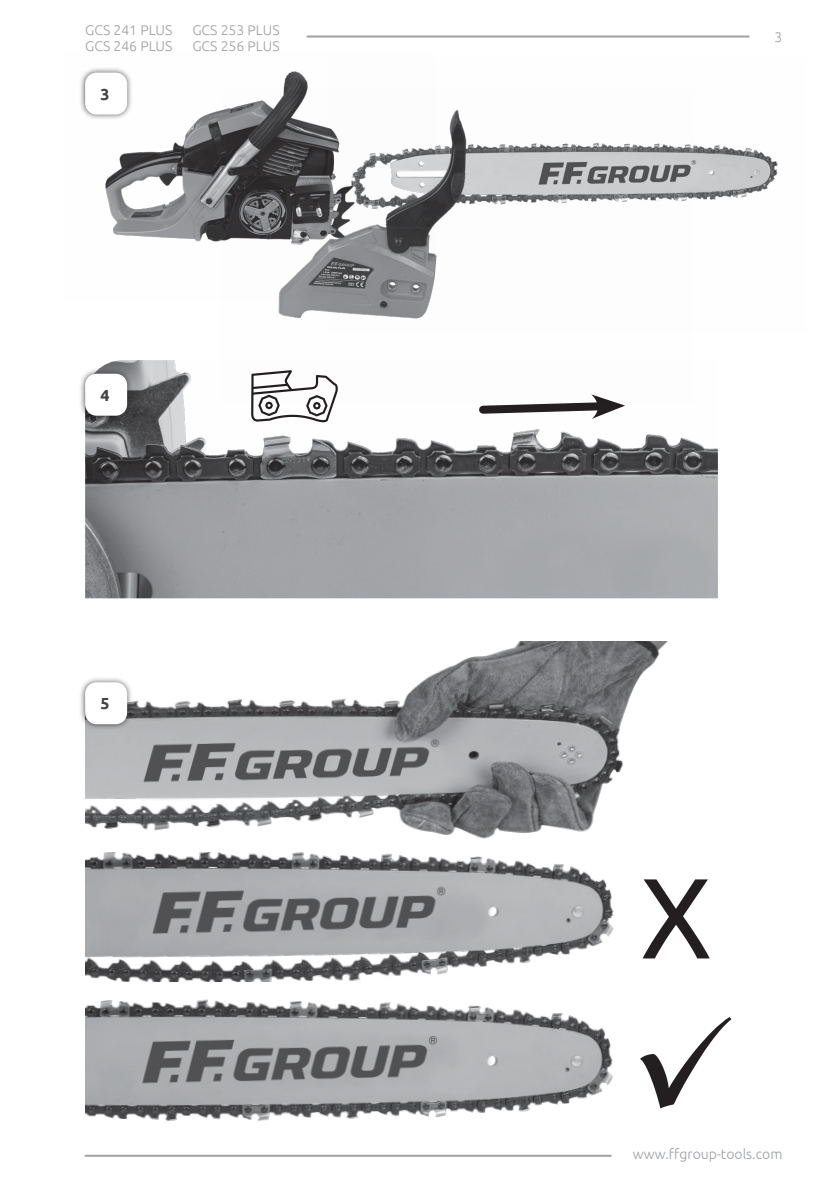
<style>
.page{position:relative;width:840px;height:1191px;background:#fff}
.page>*{position:absolute;margin:0;border:0;box-sizing:border-box;transform-origin:0 0}
.t1{font:132px "PF Din Text Cond Pro";color:#231f20}
.t2{font:114px "Ubuntu";color:#231f20}
.t3{font:700 16px "Ubuntu";color:#414042}
.t4{font:300 14px/16px "Ubuntu";color:#9d9fa2}
</style>
<div class="page">
<hr style="left:85px;top:1154px;width:525px;height:2px;background:#9d9fa2">
<hr style="left:307px;top:36px;width:441px;height:2px;background:#9d9fa2">
<img style="left:85px;top:1000px;width:528px;height:121px">
<img style="left:85px;top:852px;width:529px;height:129px">
<img style="left:85px;top:360px;width:632px;height:238px">
<svg style="left:474px;top:403px;width:150px;height:16px"></svg>
<svg style="left:251px;top:403px;width:87px;height:19px"></svg>
<img style="left:693px;top:145px;width:85px;height:55px">
<img style="left:223px;top:110px;width:470px;height:293px">
<img style="left:105px;top:71px;width:330px;height:229px">
<img style="left:85px;top:641px;width:583px;height:198px">
<div style="left:79px;top:67px;width:54px;height:54px;background:#231f20;opacity:.75"></div>
<div style="left:85px;top:73px;width:42px;height:42px;background:#fff;border-radius:11px"></div>
<div style="left:79px;top:368px;width:54px;height:54px;background:#231f20;opacity:.75"></div>
<div style="left:85px;top:374px;width:42px;height:42px;background:#fff;border-radius:11px"></div>
<div style="left:79px;top:676px;width:54px;height:54px;background:#231f20;opacity:.75"></div>
<div style="left:85px;top:682px;width:42px;height:42px;background:#fff;border-radius:11px"></div>
<p class="t4" style="left:85px;top:21px;width:89px">GCS 241 PLUS<br>GCS 246 PLUS</p>
<p class="t4" style="left:192px;top:21px;width:89px">GCS 253 PLUS<br>GCS 256 PLUS</p>
<p class="t3" style="left:100px;top:84px;width:11px">3</p>
<p class="t3" style="left:100px;top:385px;width:11px">4</p>
<p class="t3" style="left:100px;top:694px;width:11px">5</p>
<p class="t4" style="left:774px;top:29px;width:9px">3</p>
<h2 class="t2" style="left:639px;top:848px;width:73px">X</h2>
<h1 class="t1" style="left:631px;top:982px;width:102px">✓</h1>
<p class="t4" style="left:632px;top:1145px;width:151px">www.ffgroup-tools.com</p>
</div>
